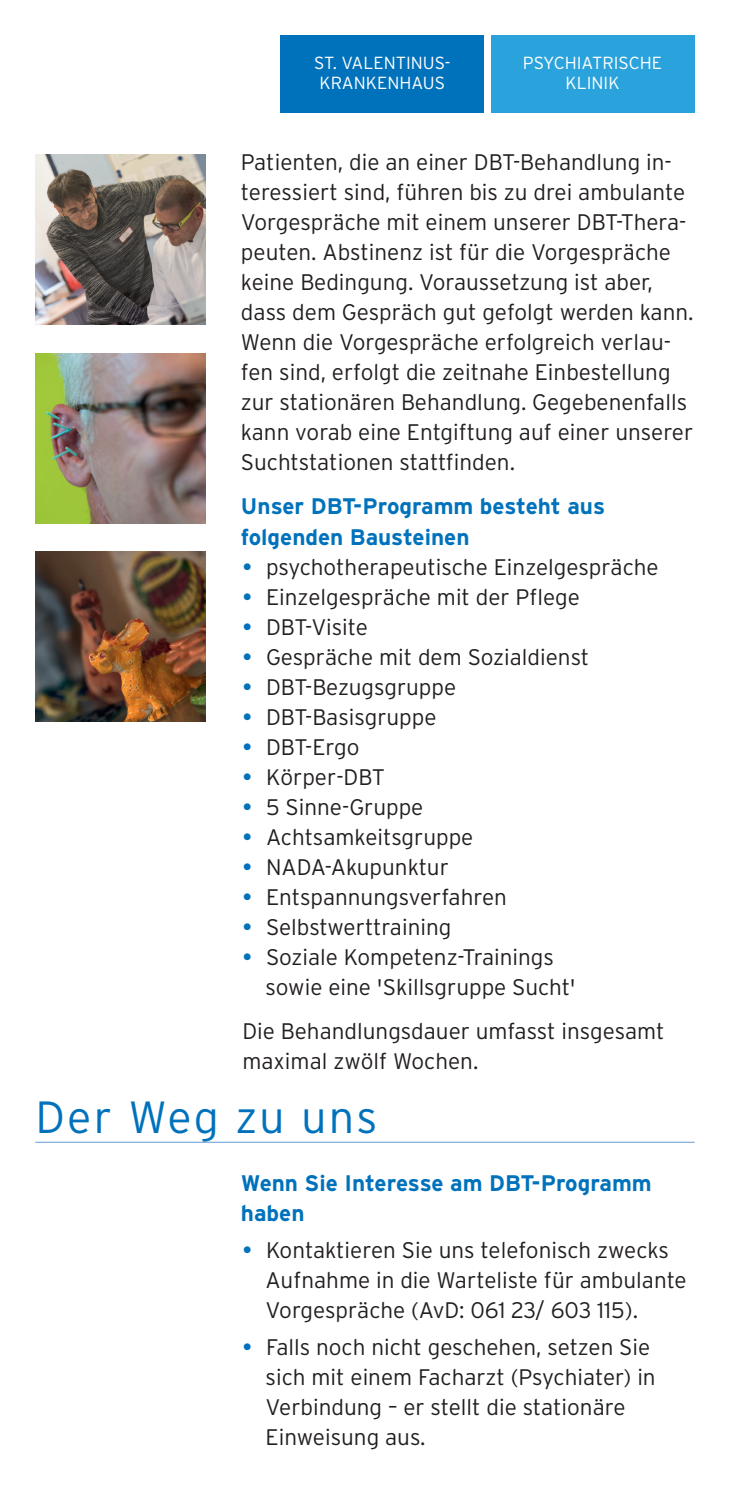
<style>
.page{position:relative;width:730px;height:1489px;background:#fff}
.page>*{position:absolute;margin:0;border:0;box-sizing:border-box;transform-origin:0 0}
.t1{font:300 45px "Interstate";letter-spacing:.05em;color:#0072bc}
.t2{font:300 22.5px/30px "Interstate";color:#231f20}
.t3{font:700 22.5px/30px "Interstate";color:#0072bc}
.t4{font:300 17.5px/20px "Interstate";color:#fff;text-align:center}
.s1{font-weight:400;color:#0072bc}
</style>
<div class="page">
<hr style="left:35px;top:1141px;width:659px;height:1px;background:#6599d1">
<div style="left:491px;top:35px;width:203px;height:78px;background:#2aa2db"></div>
<div style="left:280px;top:35px;width:204px;height:78px;background:#0072bc"></div>
<img style="left:35px;top:155px;width:171px;height:170px">
<img style="left:35px;top:353px;width:171px;height:170px">
<img style="left:35px;top:551px;width:171px;height:170px">
<p class="t4" style="left:314px;top:53px;width:138px">ST. VALENTINUS-<br>KRANKENHAUS</p>
<p class="t4" style="left:523px;top:53px;width:141px">PSYCHIATRISCHE<br>KLINIK</p>
<p class="t2" style="left:241px;top:147px;width:454px">Patienten, die an einer DBT-Behandlung in&shy;teressiert sind, führen bis zu drei ambulante Vorgespräche mit einem unserer DBT-Thera&shy;peuten. Abstinenz ist für die Vorgespräche keine Bedingung. Voraussetzung ist aber, dass dem Gespräch gut gefolgt werden kann.<br>Wenn die Vorgespräche erfolgreich verlau&shy;fen sind, erfolgt die zeitnahe Einbestellung zur stationären Behandlung. Gegebenenfalls kann vorab eine Entgiftung auf einer unserer Suchtstationen stattfinden.</p>
<p class="t3" style="left:241px;top:491px;width:366px">Unser DBT-Programm besteht aus folgenden Bausteinen</p>
<p class="t2" style="left:242px;top:551px;width:418px"><span class="s1">•</span> psychotherapeutische Einzelgespräche</p>
<p class="t2" style="left:242px;top:581px;width:339px"><span class="s1">•</span> Einzelgespräche mit der Pflege</p>
<p class="t2" style="left:242px;top:611px;width:127px"><span class="s1">•</span> DBT-Visite</p>
<p class="t2" style="left:242px;top:641px;width:348px"><span class="s1">•</span> Gespräche mit dem Sozialdienst</p>
<p class="t2" style="left:242px;top:671px;width:215px"><span class="s1">•</span> DBT-Bezugsgruppe</p>
<p class="t2" style="left:242px;top:701px;width:196px"><span class="s1">•</span> DBT-Basisgruppe</p>
<p class="t2" style="left:242px;top:731px;width:118px"><span class="s1">•</span> DBT-Ergo</p>
<p class="t2" style="left:242px;top:761px;width:144px"><span class="s1">•</span> Körper-DBT</p>
<p class="t2" style="left:242px;top:791px;width:182px"><span class="s1">•</span> 5 Sinne-Gruppe</p>
<p class="t2" style="left:242px;top:821px;width:232px"><span class="s1">•</span> Achtsamkeitsgruppe</p>
<p class="t2" style="left:242px;top:851px;width:208px"><span class="s1">•</span> NADA-Akupunktur</p>
<p class="t2" style="left:242px;top:881px;width:266px"><span class="s1">•</span> Entspannungsverfahren</p>
<p class="t2" style="left:242px;top:911px;width:211px"><span class="s1">•</span> Selbstwerttraining</p>
<p class="t2" style="left:266px;top:941px;width:312px;text-indent:-23px"><span class="s1">•</span> Soziale Kompetenz-Trainings sowie eine 'Skillsgruppe Sucht'</p>
<p class="t2" style="left:242px;top:1016px;width:424px">Die Behandlungsdauer umfasst insgesamt maximal zwölf Wochen.</p>
<h1 class="t1" style="left:35px;top:1091px;width:344px">Der Weg zu uns</h1>
<p class="t3" style="left:241px;top:1167px;width:412px">Wenn Sie Interesse am DBT-Programm haben</p>
<p class="t2" style="left:266px;top:1234px;width:423px;text-indent:-23px"><span class="s1">•</span> Kontaktieren Sie uns telefonisch zwecks<br>Aufnahme in die Warteliste für ambulante<br>Vorgespräche (AvD: 061 23/ 603 115).</p>
<p class="t2" style="left:266px;top:1332px;width:392px;text-indent:-23px"><span class="s1">•</span> Falls noch nicht geschehen, setzen Sie sich mit einem Facharzt (Psychiater) in Verbindung – er stellt die stationäre Einweisung aus.</p>
</div>
